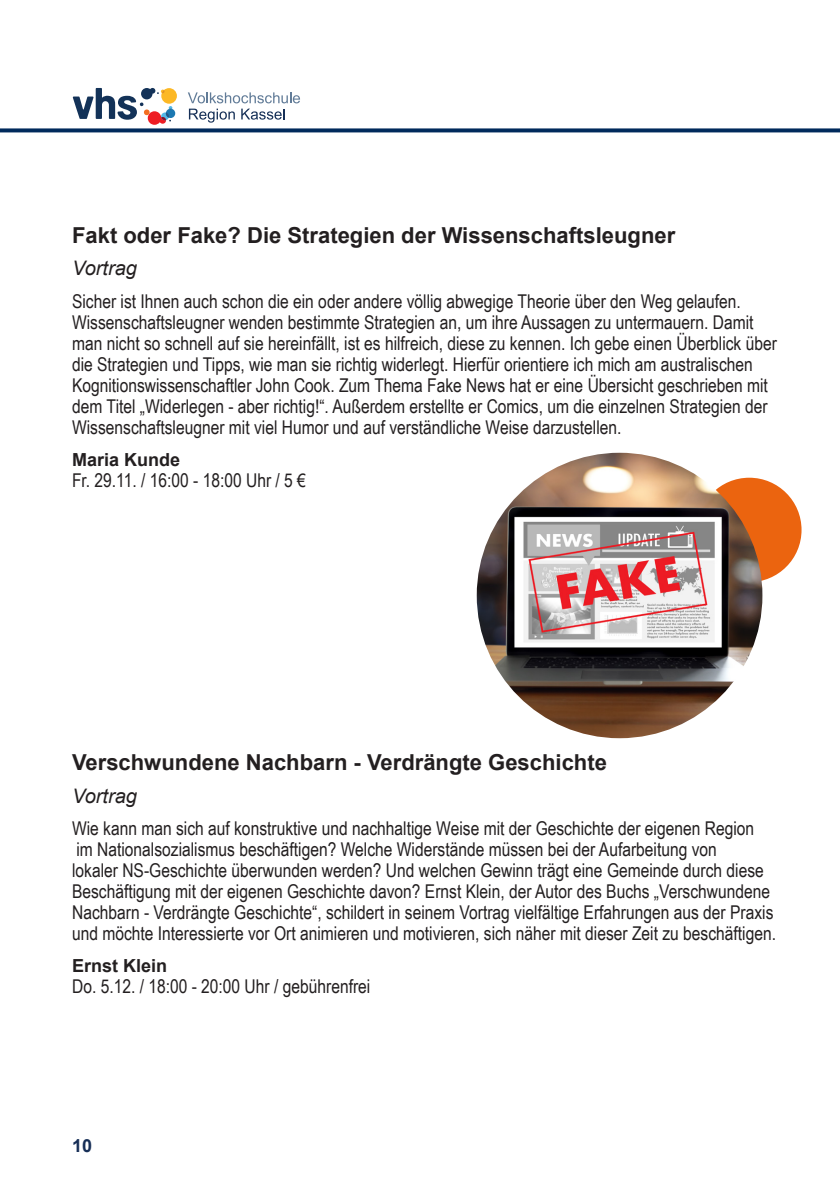
<style>
.page{position:relative;width:840px;height:1191px;background:#fff}
.page>*{position:absolute;margin:0;border:0;box-sizing:border-box;transform-origin:0 0}
.t1{font:700 22px "Arial";color:#231f20}
.t2{font:italic 20px "Arial";color:#231f20}
.t3{font:19px/21px "Arial Narrow";color:#231f20}
.t4{font:700 18px "Arial";color:#231f20}
.t5{font:700 18px "Arial";color:#172f57}
</style>
<div class="page">
<div style="left:696px;top:478px;width:105px;height:104px;background:#eb640f;border-radius:50%"></div>
<img style="left:476px;top:453px;width:286px;height:285px;border-radius:143px">
<svg style="left:73px;top:88px;width:104px;height:37px"></svg>
<svg style="left:188px;top:92px;width:112px;height:11px"></svg>
<svg style="left:189px;top:109px;width:46px;height:14px"></svg>
<svg style="left:241px;top:109px;width:43px;height:11px"></svg>
<svg style="left:0;top:128px;width:839px;height:4px;background:#1c416d"></svg>
<p class="t1" style="left:72px;top:220px;width:604px">Fakt oder Fake? Die Strategien der Wissenschaftsleugner</p>
<p class="t2" style="left:72px;top:255px;width:66px">Vortrag</p>
<p class="t3" style="left:72px;top:290px;width:706px">Sicher ist Ihnen auch schon die ein oder andere völlig abwegige Theorie über den Weg gelaufen.<br>Wissenschaftsleugner wenden bestimmte Strategien an, um ihre Aussagen zu untermauern. Damit man nicht so schnell auf sie hereinfällt, ist es hilfreich, diese zu kennen. Ich gebe einen Überblick über die Strategien und Tipps, wie man sie richtig widerlegt. Hierfür orientiere ich mich am australischen Kognitionswissenschaftler John Cook. Zum Thema Fake News hat er eine Übersicht geschrieben mit dem Titel „Widerlegen - aber richtig!“. Außerdem erstellte er Comics, um die einzelnen Strategien der Wissenschaftsleugner mit viel Humor und auf verständliche Weise darzustellen.</p>
<p class="t4" style="left:72px;top:447px;width:110px">Maria Kunde</p>
<p class="t3" style="left:72px;top:469px;width:235px">Fr. 29.11. / 16:00 - 18:00 Uhr / 5 €</p>
<p class="t1" style="left:72px;top:747px;width:536px">Verschwundene Nachbarn - Verdrängte Geschichte</p>
<p class="t2" style="left:72px;top:782px;width:66px">Vortrag</p>
<p class="t3" style="left:72px;top:817px;width:705px">Wie kann man sich auf konstruktive und nachhaltige Weise mit der Geschichte der eigenen Region<br>im Nationalsozialismus beschäftigen? Welche Widerstände müssen bei der Aufarbeitung von<br>lokaler NS-Geschichte überwunden werden? Und welchen Gewinn trägt eine Gemeinde durch diese Beschäftigung mit der eigenen Geschichte davon? Ernst Klein, der Autor des Buchs „Verschwundene Nachbarn - Verdrängte Geschichte“, schildert in seinem Vortrag vielfältige Erfahrungen aus der Praxis und möchte Interessierte vor Ort animieren und motivieren, sich näher mit dieser Zeit zu beschäftigen.</p>
<p class="t4" style="left:72px;top:953px;width:97px">Ernst Klein</p>
<p class="t3" style="left:72px;top:975px;width:299px">Do. 5.12. / 18:00 - 20:00 Uhr / gebührenfrei</p>
<p class="t5" style="left:72px;top:1133px;width:22px">10</p>
</div>
